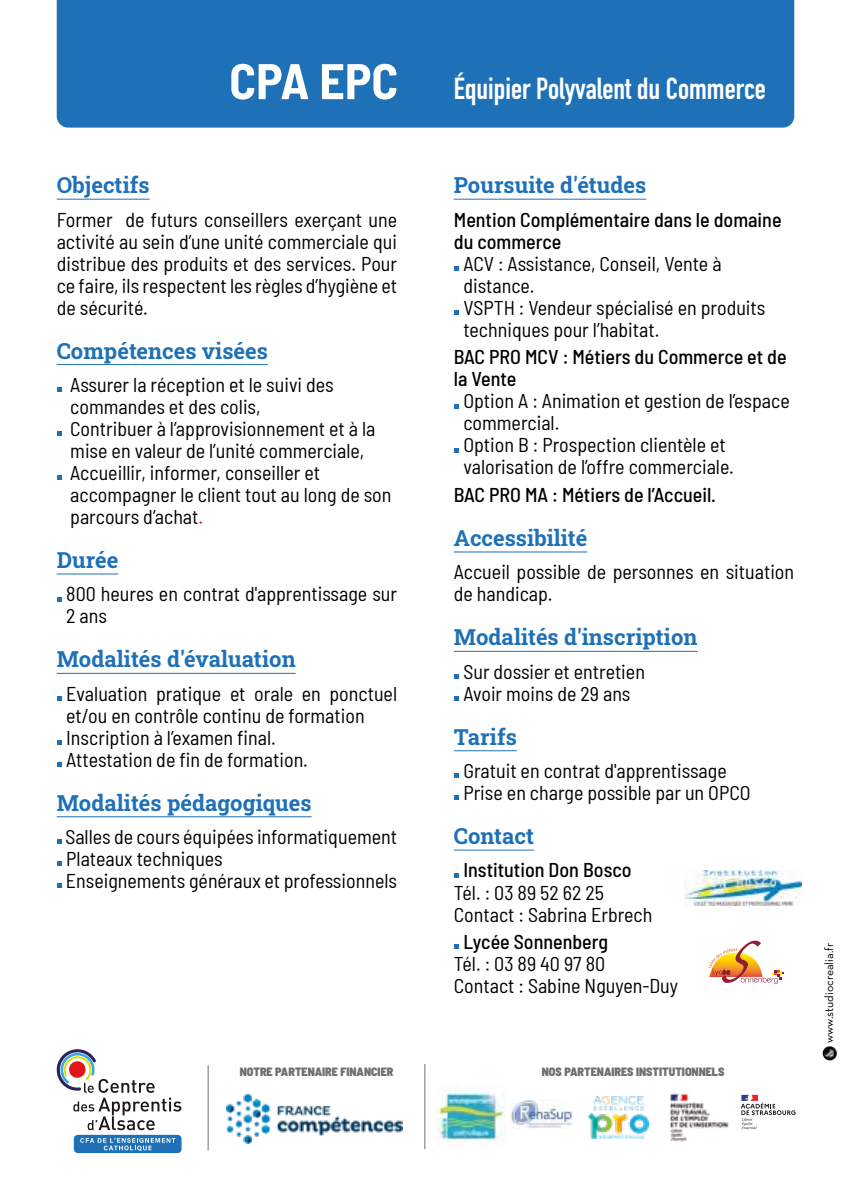
<style>
.page{position:relative;width:851px;height:1191px;background:#fff}
.page>*{position:absolute;margin:0;border:0;box-sizing:border-box;transform-origin:0 0}
.t1{font:700 30px "DIN Condensed";color:#fff}
.t2{font:22px "Roboto Slab";color:#1e71b7}
.t3{font:semi-condensed 20px/22px "Barlow";color:#000}
.t4{font:500 semi-condensed 20px/22px "Barlow";color:#000}
.t5{font:900 semi-condensed 12px "Barlow";color:#706f6f}
.t6{font:12px "Neutra Text";color:#000}
.s1{font-family:"Barlow";font-stretch:semi-condensed;font-size:50px}
.s2{color:#cd1719}
</style>
<div class="page">
<hr style="left:57px;top:199px;width:93px;height:1px;background:#1e71b7">
<hr style="left:57px;top:364px;width:211px;height:1px;background:#1e71b7">
<hr style="left:57px;top:573px;width:61px;height:1px;background:#1e71b7">
<hr style="left:57px;top:673px;width:239px;height:1px;background:#1e71b7">
<hr style="left:57px;top:816px;width:254px;height:1px;background:#1e71b7">
<svg style="left:57px;top:387px;width:4px;height:5px"></svg>
<svg style="left:57px;top:431px;width:4px;height:5px"></svg>
<svg style="left:57px;top:475px;width:4px;height:5px"></svg>
<svg style="left:57px;top:597px;width:4px;height:4px"></svg>
<svg style="left:57px;top:696px;width:4px;height:4px"></svg>
<svg style="left:57px;top:740px;width:4px;height:4px"></svg>
<svg style="left:57px;top:762px;width:4px;height:4px"></svg>
<svg style="left:57px;top:839px;width:4px;height:5px"></svg>
<svg style="left:57px;top:861px;width:4px;height:5px"></svg>
<svg style="left:57px;top:883px;width:4px;height:5px"></svg>
<hr style="left:454px;top:199px;width:192px;height:1px;background:#1e71b7">
<hr style="left:454px;top:551px;width:133px;height:1px;background:#1e71b7">
<hr style="left:454px;top:651px;width:243px;height:1px;background:#1e71b7">
<hr style="left:454px;top:750px;width:62px;height:1px;background:#1e71b7">
<hr style="left:454px;top:849px;width:80px;height:1px;background:#1e71b7">
<svg style="left:454px;top:266px;width:4px;height:4px"></svg>
<svg style="left:454px;top:310px;width:4px;height:4px"></svg>
<svg style="left:454px;top:404px;width:4px;height:4px"></svg>
<svg style="left:454px;top:448px;width:4px;height:4px"></svg>
<svg style="left:454px;top:674px;width:4px;height:4px"></svg>
<svg style="left:454px;top:696px;width:4px;height:4px"></svg>
<svg style="left:454px;top:773px;width:4px;height:5px"></svg>
<svg style="left:454px;top:795px;width:4px;height:5px"></svg>
<svg style="left:454px;top:873px;width:4px;height:4px"></svg>
<svg style="left:454px;top:944px;width:4px;height:5px"></svg>
<div style="left:57px;top:0;width:737px;height:128px;background:#1e71b7"></div>
<img style="left:684px;top:870px;width:117px;height:35px">
<svg style="left:707px;top:940px;width:77px;height:44px"></svg>
<div style="left:74px;top:1134px;width:107px;height:19px;background:#1e71b7;border-radius:4px"></div>
<svg style="left:80px;top:1137px;width:95px;height:14px"></svg>
<svg style="left:57px;top:1049px;width:124px;height:81px"></svg>
<svg style="left:741px;top:1094px;width:54px;height:35px"></svg>
<img style="left:226px;top:1093px;width:176px;height:51px">
<hr style="left:424px;top:1064px;width:1px;height:85px;background:#706f6f">
<hr style="left:207px;top:1065px;width:1px;height:85px;background:#706f6f">
<img style="left:436px;top:1085px;width:70px;height:60px">
<img style="left:510px;top:1099px;width:62px;height:29px">
<img style="left:588px;top:1096px;width:60px;height:42px">
<img style="left:669px;top:1093px;width:60px;height:48px">
<img style="left:822px;top:1046px;width:15px;height:14px;border-radius:7px">
<h1 class="t1" style="left:229px;top:69px;width:538px"><span class="s1">CPA EPC</span> Équipier Polyvalent du Commerce</h1>
<p class="t2" style="left:57px;top:170px;width:94px">Objectifs</p>
<p class="t3" style="left:57px;top:207px;width:342px;text-align:justify">Former de futurs conseillers exerçant une activité au sein d’une unité commerciale qui distribue des produits et des services. Pour ce faire, ils respectent les règles d’hygiène et de sécurité.</p>
<p class="t2" style="left:57px;top:335px;width:212px">Compétences visées</p>
<p class="t3" style="left:70px;top:372px;width:323px">Assurer la réception et le suivi des commandes et des colis,<br>Contribuer à l’approvisionnement et à la mise en valeur de l’unité commerciale, Accueillir, informer, conseiller et accompagner le client tout au long de son parcours d’achat<span class="s2">.</span></p>
<p class="t2" style="left:57px;top:545px;width:63px">Durée</p>
<p class="t3" style="left:66px;top:581px;width:332px">800 heures en contrat d'apprentissage sur<br>2 ans</p>
<p class="t2" style="left:57px;top:644px;width:240px">Modalités d'évaluation</p>
<p class="t3" style="left:66px;top:681px;width:332px">Evaluation pratique et orale en ponctuel et/ou en contrôle continu de formation Inscription à l’examen final.<br>Attestation de fin de formation.</p>
<p class="t2" style="left:57px;top:787px;width:256px">Modalités pédagogiques</p>
<p class="t3" style="left:65px;top:824px;width:333px">Salles de cours équipées informatiquement<br>Plateaux techniques<br>Enseignements généraux et professionnels</p>
<p class="t2" style="left:454px;top:170px;width:194px">Poursuite d'études</p>
<p class="t4" style="left:454px;top:207px;width:329px">Mention Complémentaire dans le domaine du commerce</p>
<p class="t3" style="left:463px;top:251px;width:303px">ACV : Assistance, Conseil, Vente à distance.<br>VSPTH : Vendeur spécialisé en produits techniques pour l’habitat.</p>
<p class="t4" style="left:454px;top:344px;width:334px">BAC PRO MCV : Métiers du Commerce et de la Vente</p>
<p class="t3" style="left:463px;top:388px;width:328px">Option A : Animation et gestion de l’espace commercial.<br>Option B : Prospection clientèle et valorisation de l’offre commerciale.</p>
<p class="t4" style="left:454px;top:482px;width:264px">BAC PRO MA : Métiers de l’Accueil.</p>
<p class="t2" style="left:454px;top:523px;width:135px">Accessibilité</p>
<p class="t3" style="left:454px;top:559px;width:342px">Accueil possible de personnes en situation de handicap.</p>
<p class="t2" style="left:454px;top:622px;width:245px">Modalités d'inscription</p>
<p class="t3" style="left:463px;top:659px;width:183px">Sur dossier et entretien<br>Avoir moins de 29 ans</p>
<p class="t2" style="left:454px;top:721px;width:64px">Tarifs</p>
<p class="t3" style="left:463px;top:758px;width:289px">Gratuit en contrat d'apprentissage<br>Prise en charge possible par un OPCO</p>
<p class="t2" style="left:454px;top:821px;width:82px">Contact</p>
<p class="t4" style="left:463px;top:857px;width:170px">Institution Don Bosco</p>
<p class="t3" style="left:454px;top:879px;width:200px">Tél. : 03 89 52 62 25<br>Contact : Sabrina Erbrech</p>
<p class="t4" style="left:463px;top:929px;width:146px">Lycée Sonnenberg</p>
<p class="t3" style="left:454px;top:951px;width:226px">Tél. : 03 89 40 97 80<br>Contact : Sabine Nguyen-Duy</p>
<p class="t5" style="left:240px;top:1063px;width:155px">NOTRE PARTENAIRE FINANCIER</p>
<p class="t5" style="left:541px;top:1063px;width:184px">NOS PARTENAIRES INSTITUTIONNELS</p>
<p class="t6" style="left:821px;top:1043px;width:101px;rotate:-90deg">www.studiocrealia.fr</p>
</div>
